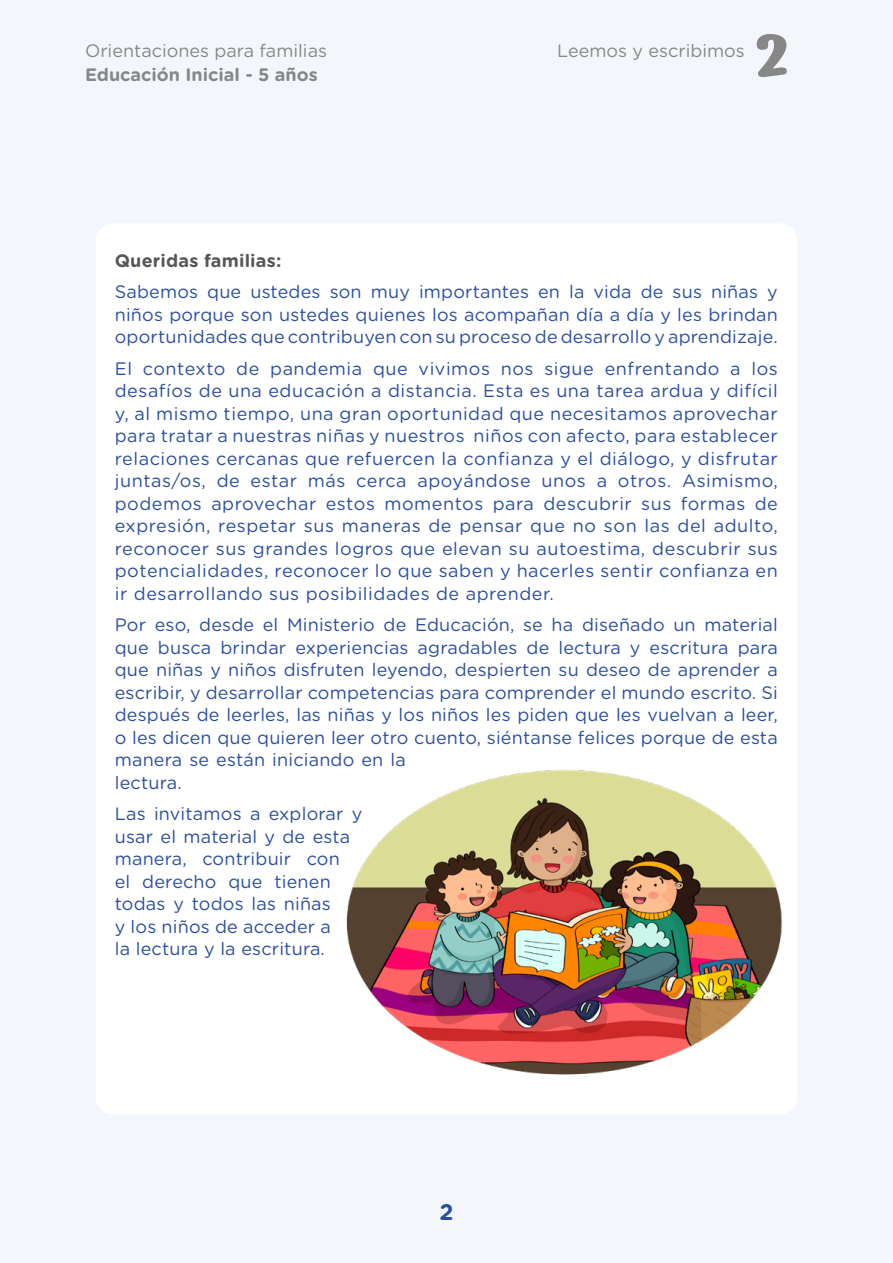
<style>
.page{position:relative;width:893px;height:1263px;background:#f3f7fb}
.page>*{position:absolute;margin:0;border:0;box-sizing:border-box;transform-origin:0 0}
.Título_Actividad_OK{font:73.5px "Nerko One";color:#878787}
.t1{font:700 22.5px "Gotham Rounded";color:#2b4f9e}
.Pres__Texto_intro{font:18px/22.5px "Gotham Rounded";letter-spacing:.01em;color:#2b4f9e;text-align:justify}
.Título_Actividad_OK-2{font:18px "Gotham Rounded";color:#878787}
.Título_Actividad_OK-3{font:700 18px "Gotham Rounded";color:#878787}
.Pres__Querida_Famili{font:700 18px "Gotham Rounded";letter-spacing:.01em;color:#575756}
</style>
<div class="page">
<div style="left:96px;top:223px;width:701px;height:891px;background:#fff;border-radius:18px"></div>
<img style="left:346px;top:769px;width:436px;height:306px">
<p class="Título_Actividad_OK-2" style="left:85px;top:38px;width:244px">Orientaciones para familias</p>
<p class="Título_Actividad_OK-3" style="left:85px;top:61px;width:234px">Educación Inicial - 5 años</p>
<p class="Título_Actividad_OK-2" style="left:557px;top:38px;width:189px">Leemos y escribimos</p>
<p class="Título_Actividad_OK" style="left:755px;top:8px;width:35px">2</p>
<p class="Pres__Querida_Famili" style="left:115px;top:247px;width:168px">Queridas familias:</p>
<p class="Pres__Texto_intro" style="left:115px;top:280px;width:665px">Sabemos que ustedes son muy importantes en la vida de sus niñas y niños porque son ustedes quienes los acompañan día a día y les brindan oportunidades que contribuyen con su proceso de desarrollo y aprendizaje.</p>
<p class="Pres__Texto_intro" style="left:115px;top:356px;width:665px">El contexto de pandemia que vivimos nos sigue enfrentando a los desafíos de una educación a distancia. Esta es una tarea ardua y difícil y, al mismo tiempo, una gran oportunidad que necesitamos aprovechar para tratar a nuestras niñas y nuestros niños con afecto, para establecer relaciones cercanas que refuercen la confianza y el diálogo, y disfrutar juntas/os, de estar más cerca apoyándose unos a otros. Asimismo, podemos aprovechar estos momentos para descubrir sus formas de expresión, respetar sus maneras de pensar que no son las del adulto, reconocer sus grandes logros que elevan su autoestima, descubrir sus potencialidades, reconocer lo que saben y hacerles sentir confianza en ir desarrollando sus posibilidades de aprender.</p>
<p class="Pres__Texto_intro" style="left:115px;top:613px;width:665px;text-align:left">Por eso, desde el Ministerio de Educación, se ha diseñado un material que busca brindar experiencias agradables de lectura y escritura para que niñas y niños disfruten leyendo, despierten su deseo de aprender a escribir, y desarrollar competencias para comprender el mundo escrito. Si después de leerles, las niñas y los niños les piden que les vuelvan a leer, o les dicen que quieren leer otro cuento, siéntanse felices porque de esta manera se están iniciando en la<br>lectura.</p>
<p class="Pres__Texto_intro" style="left:115px;top:802px;width:249px;text-align:left">Las invitamos a explorar y usar el material y de esta manera, contribuir con<br>el derecho que tienen todas y todos las niñas<br>y los niños de acceder a<br>la lectura y la escritura.</p>
<p class="t1" style="left:439px;top:1195px;width:16px">2</p>
</div>
